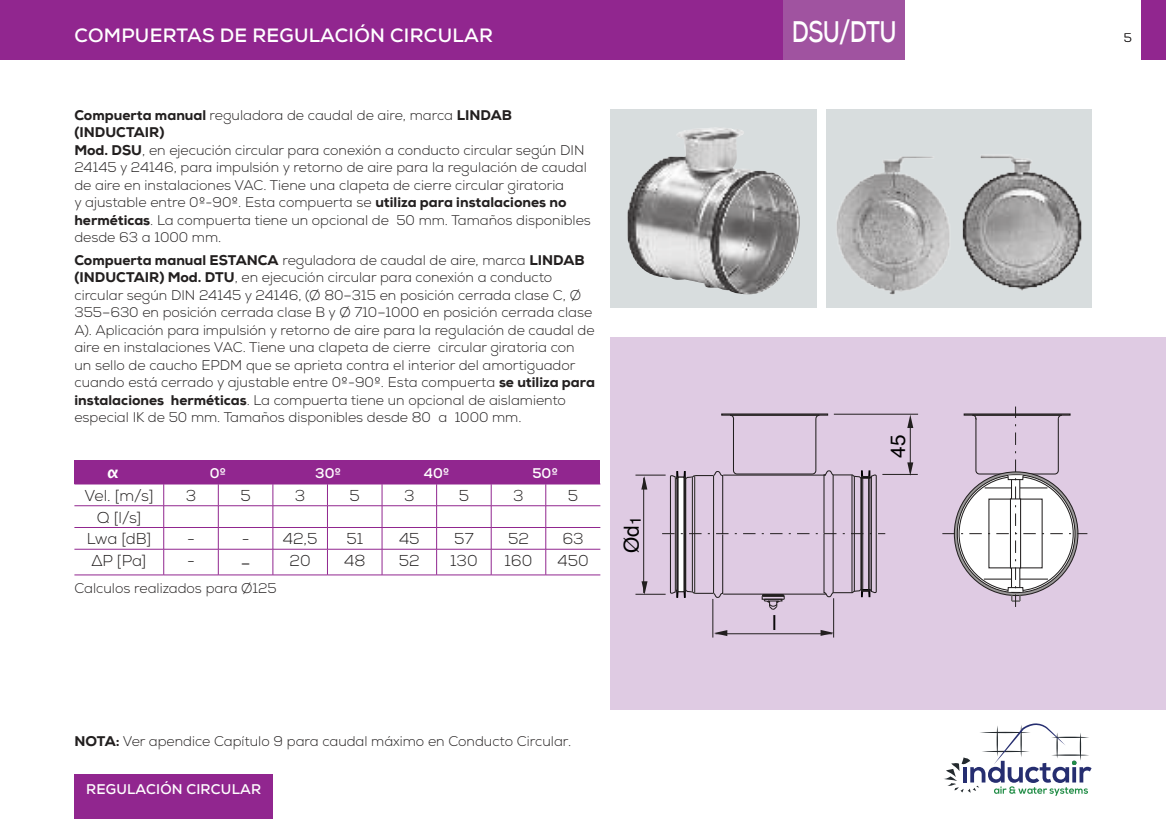
<style>
.page{position:relative;width:1166px;height:819px;background:#fff}
.page>*{position:absolute;margin:0;border:0;box-sizing:border-box;transform-origin:0 0}
.t1{font:700 29.75px "Nexa";letter-spacing:-.025em;color:#fff;scale:.77 1}
.t2{font:700 29.75px "Nexa";letter-spacing:-.025em;color:#fff}
.t3{font:20.82px "Helvetica";color:#000}
.t4{font:700 19.25px "Nexa";letter-spacing:.015em;color:#fff}
.t5{font:300 15.75px/21.7px "Nexa";color:#221f1f;text-align:center}
.t6{font:700 15.75px "Lucida Grande";color:#fff}
.t7{font:300 14px/17.5px "Nexa";color:#221f1f}
.t8{font:700 14px "Nexa";letter-spacing:.015em;color:#fff}
.t9{font:300 12.25px "Nexa";color:#221f1f}
.s1{font-weight:800}
.s2{font-size:21px}
</style>
<div class="page">
<div style="left:74px;top:774px;width:199px;height:45px;background:#91268f"></div>
<svg style="left:944px;top:723px;width:147px;height:72px"></svg>
<div style="left:610px;top:109px;width:207px;height:198px;background:#d8ddde"></div>
<div style="left:0;top:0;width:784px;height:60px;background:#91268f"></div>
<div style="left:784px;top:0;width:121px;height:60px;background:#a053a0"></div>
<div style="left:1141px;top:0;width:25px;height:60px;background:#91268f"></div>
<div style="left:825px;top:109px;width:266px;height:198px;background:#d8ddde"></div>
<img style="left:627px;top:127px;width:172px;height:167px">
<img style="left:837px;top:156px;width:112px;height:139px">
<img style="left:962px;top:155px;width:120px;height:136px">
<div style="left:610px;top:337px;width:556px;height:372px;background:#dfcbe3"></div>
<hr style="left:910px;top:424px;width:1px;height:48px;background:#221f1f">
<svg style="left:907px;top:462px;width:6px;height:14px"></svg>
<svg style="left:907px;top:415px;width:6px;height:13px"></svg>
<hr style="left:715px;top:633px;width:117px;height:1px;background:#221f1f">
<hr style="left:834px;top:414px;width:84px;height:1px;background:#221f1f">
<hr style="left:635px;top:475px;width:30px;height:1px;background:#221f1f">
<hr style="left:882px;top:474px;width:36px;height:1px;background:#221f1f">
<svg style="left:820px;top:630px;width:13px;height:6px"></svg>
<svg style="left:714px;top:630px;width:13px;height:6px"></svg>
<hr style="left:833px;top:598px;width:1px;height:39px;background:#221f1f">
<hr style="left:712px;top:599px;width:1px;height:38px;background:#221f1f">
<hr style="left:635px;top:594px;width:30px;height:1px;background:#221f1f">
<hr style="left:643px;top:477px;width:1px;height:116px;background:#221f1f">
<svg style="left:641px;top:581px;width:6px;height:13px"></svg>
<svg style="left:641px;top:476px;width:6px;height:13px"></svg>
<svg style="left:942px;top:406px;width:145px;height:201px"></svg>
<svg style="left:662px;top:414px;width:223px;height:196px"></svg>
<div style="left:74px;top:460px;width:526px;height:23px;background:#91268f"></div>
<svg style="left:163px;top:484px;width:1px;height:90px"></svg>
<svg style="left:218px;top:484px;width:1px;height:90px"></svg>
<svg style="left:273px;top:484px;width:1px;height:90px"></svg>
<hr style="left:74px;top:549px;width:90px;height:1px;background:#91268f">
<hr style="left:164px;top:549px;width:54px;height:1px;background:#91268f">
<hr style="left:218px;top:549px;width:55px;height:1px;background:#91268f">
<hr style="left:546px;top:549px;width:54px;height:1px;background:#91268f">
<hr style="left:74px;top:574px;width:90px;height:1px;background:#91268f">
<hr style="left:164px;top:574px;width:54px;height:1px;background:#91268f">
<hr style="left:218px;top:574px;width:55px;height:1px;background:#91268f">
<hr style="left:273px;top:574px;width:54px;height:1px;background:#91268f">
<hr style="left:327px;top:574px;width:55px;height:1px;background:#91268f">
<hr style="left:382px;top:574px;width:55px;height:1px;background:#91268f">
<hr style="left:437px;top:574px;width:54px;height:1px;background:#91268f">
<hr style="left:491px;top:574px;width:55px;height:1px;background:#91268f">
<hr style="left:546px;top:574px;width:54px;height:1px;background:#91268f">
<hr style="left:74px;top:483px;width:90px;height:1px;background:#91268f">
<hr style="left:164px;top:483px;width:54px;height:1px;background:#91268f">
<hr style="left:218px;top:483px;width:55px;height:1px;background:#91268f">
<hr style="left:273px;top:483px;width:54px;height:1px;background:#91268f">
<hr style="left:327px;top:483px;width:55px;height:1px;background:#91268f">
<hr style="left:382px;top:483px;width:55px;height:1px;background:#91268f">
<hr style="left:437px;top:483px;width:54px;height:1px;background:#91268f">
<hr style="left:491px;top:483px;width:55px;height:1px;background:#91268f">
<hr style="left:546px;top:483px;width:54px;height:1px;background:#91268f">
<hr style="left:74px;top:527px;width:90px;height:1px;background:#91268f">
<hr style="left:164px;top:527px;width:54px;height:1px;background:#91268f">
<hr style="left:218px;top:527px;width:55px;height:1px;background:#91268f">
<hr style="left:546px;top:527px;width:54px;height:1px;background:#91268f">
<hr style="left:74px;top:505px;width:90px;height:1px;background:#91268f">
<hr style="left:164px;top:505px;width:54px;height:1px;background:#91268f">
<hr style="left:218px;top:505px;width:55px;height:1px;background:#91268f">
<hr style="left:546px;top:505px;width:54px;height:1px;background:#91268f">
<hr style="left:273px;top:505px;width:54px;height:1px;background:#91268f">
<hr style="left:327px;top:505px;width:55px;height:1px;background:#91268f">
<hr style="left:382px;top:505px;width:55px;height:1px;background:#91268f">
<hr style="left:437px;top:505px;width:54px;height:1px;background:#91268f">
<hr style="left:491px;top:505px;width:55px;height:1px;background:#91268f">
<hr style="left:273px;top:527px;width:54px;height:1px;background:#91268f">
<hr style="left:327px;top:527px;width:55px;height:1px;background:#91268f">
<hr style="left:382px;top:527px;width:55px;height:1px;background:#91268f">
<hr style="left:437px;top:527px;width:54px;height:1px;background:#91268f">
<hr style="left:491px;top:527px;width:55px;height:1px;background:#91268f">
<hr style="left:273px;top:549px;width:54px;height:1px;background:#91268f">
<hr style="left:327px;top:549px;width:55px;height:1px;background:#91268f">
<svg style="left:327px;top:484px;width:1px;height:90px"></svg>
<hr style="left:382px;top:549px;width:55px;height:1px;background:#91268f">
<svg style="left:382px;top:484px;width:1px;height:90px"></svg>
<hr style="left:437px;top:549px;width:54px;height:1px;background:#91268f">
<svg style="left:436px;top:484px;width:1px;height:90px"></svg>
<hr style="left:491px;top:549px;width:55px;height:1px;background:#91268f">
<svg style="left:491px;top:484px;width:1px;height:90px"></svg>
<svg style="left:545px;top:484px;width:1px;height:90px"></svg>
<h3 class="t4" style="left:75px;top:25px;width:420px">COMPUERTAS DE REGULACIÓN CIRCULAR</h3>
<h1 class="t1" style="left:792px;top:15px;width:138px">DSU/DTU</h1>
<h3 class="t4" style="left:75px;top:25px;width:13px">T</h3>
<h3 class="t4" style="left:119px;top:25px;width:219px">AS DE AIRE XTERIOR</h3>
<h1 class="t2" style="left:816px;top:15px;width:57px">VR1</h1>
<p class="t7" style="left:74px;top:107px;width:518px"><span class="s1">Compuerta manual</span> reguladora de caudal de aire, marca <span class="s1">LINDAB (INDUCTAIR)<br>Mod. DSU</span>, en ejecución circular para conexión a conducto circular según DIN 24145 y 24146, para impulsión y retorno de aire para la regulación de caudal de aire en instalaciones VAC. Tiene una clapeta de cierre circular giratoria<br>y ajustable entre 0º-90º. Esta compuerta se <span class="s1">utiliza para instalaciones no herméticas</span>. La compuerta tiene un opcional de 50 mm. Tamaños disponibles desde 63 a 1000 mm.</p>
<p class="t7" style="left:74px;top:252px;width:522px"><span class="s1">Compuerta manual ESTANCA</span> reguladora de caudal de aire, marca <span class="s1">LINDAB (INDUCTAIR) Mod. DTU</span>, en ejecución circular para conexión a conducto circular según DIN 24145 y 24146, (Ø 80–315 en posición cerrada clase C, Ø 355–630 en posición cerrada clase B y Ø 710–1000 en posición cerrada clase A). Aplicación para impulsión y retorno de aire para la regulación de caudal de aire en instalaciones VAC. Tiene una clapeta de cierre circular giratoria con un sello de caucho EPDM que se aprieta contra el interior del amortiguador cuando está cerrado y ajustable entre 0º-90º. Esta compuerta <span class="s1">se utiliza para instalaciones herméticas</span>. La compuerta tiene un opcional de aislamiento especial IK de 50 mm. Tamaños disponibles desde 80 a 1000 mm.</p>
<p class="t6" style="left:107px;top:459px;width:13px">α</p>
<p class="t8" style="left:210px;top:465px;width:18px">0º</p>
<p class="t8" style="left:315px;top:465px;width:27px">30º</p>
<p class="t8" style="left:424px;top:465px;width:27px">40º</p>
<p class="t8" style="left:532px;top:465px;width:27px">50º</p>
<p class="t5" style="left:85px;top:485px;width:71px">Vel. [m/s]</p>
<p class="t5" style="left:186px;top:485px;width:12px">3</p>
<p class="t5" style="left:240px;top:485px;width:12px">5</p>
<p class="t5" style="left:295px;top:485px;width:12px">3</p>
<p class="t5" style="left:350px;top:485px;width:12px">5</p>
<p class="t5" style="left:404px;top:485px;width:12px">3</p>
<p class="t5" style="left:459px;top:485px;width:12px">5</p>
<p class="t5" style="left:513px;top:485px;width:12px">3</p>
<p class="t5" style="left:568px;top:485px;width:12px">5</p>
<p class="t5" style="left:87px;top:507px;width:66px">Q [l/s]<br>Lwa [dB]</p>
<p class="t5" style="left:187px;top:528px;width:9px">-</p>
<p class="t5" style="left:242px;top:528px;width:77px">- 42,5</p>
<p class="t5" style="left:346px;top:528px;width:18px">51</p>
<p class="t5" style="left:399px;top:528px;width:22px">45</p>
<p class="t5" style="left:454px;top:528px;width:21px">57</p>
<p class="t5" style="left:508px;top:528px;width:22px">52</p>
<p class="t5" style="left:562px;top:528px;width:23px">63</p>
<p class="t5" style="left:92px;top:550px;width:56px">ΔP [Pa]</p>
<p class="t5" style="left:187px;top:550px;width:65px">- <span class="s2">-</span></p>
<p class="t5" style="left:290px;top:550px;width:23px">20</p>
<p class="t5" style="left:344px;top:550px;width:23px">48</p>
<p class="t5" style="left:399px;top:550px;width:22px">52</p>
<p class="t5" style="left:450px;top:550px;width:29px">130</p>
<p class="t5" style="left:505px;top:550px;width:29px">160</p>
<p class="t5" style="left:557px;top:550px;width:33px">450</p>
<p class="t7" style="left:74px;top:580px;width:204px">Calculos realizados para Ø125</p>
<h2 class="t3" style="left:619px;top:552px;width:38px;rotate:-90deg">Ød<sub>1</sub></h2>
<p class="t7" style="left:74px;top:733px;width:498px"><span class="s1">NOTA:</span> Ver apendice Capítulo 9 para caudal máximo en Conducto Circular.</p>
<p class="t8" style="left:86px;top:781px;width:176px">REGULACIÓN CIRCULAR</p>
<h2 class="t3" style="left:772px;top:610px;width:6px">l</h2>
<h2 class="t3" style="left:886px;top:458px;width:25px;rotate:-90deg">45</h2>
<p class="t9" style="left:1123px;top:31px;width:10px">5</p>
</div>
